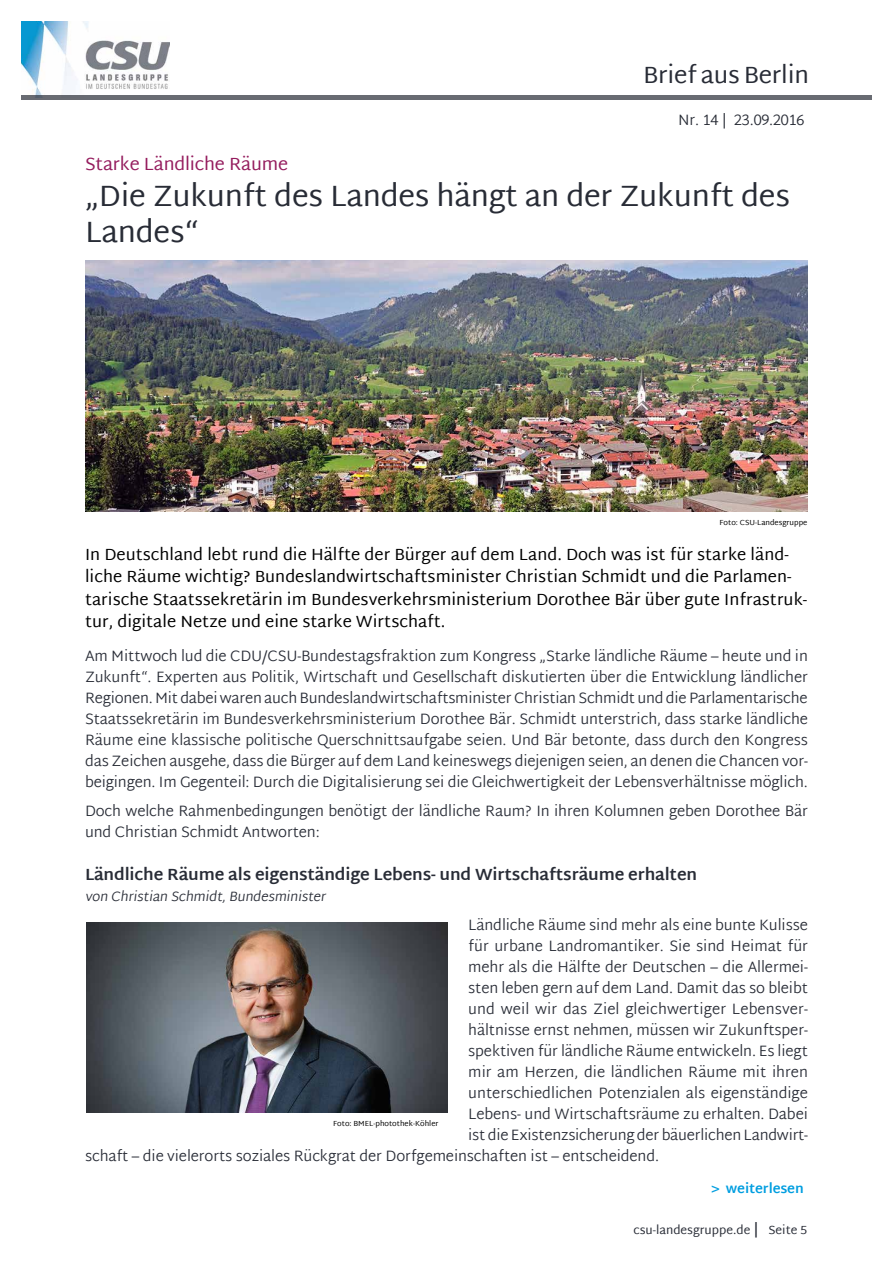
<style>
.page{position:relative;width:893px;height:1263px;background:#fff}
.page>*{position:absolute;margin:0;border:0;box-sizing:border-box;transform-origin:0 0}
._03_BaB_Ü_Fett_Artik{font:30px/36px "Martel Sans";letter-spacing:-.01em;color:#282c36}
.t1{font:24px "Martel Sans";letter-spacing:-.01em;color:#282c36}
._03_BaB_Ü_Beere_Arti{font:18px "Martel Sans";letter-spacing:-.01em;color:#951d5e}
._03_BaB_Teaser{font:16.5px/22.5px "Martel Sans";color:#000}
._04_BaB_Zwischenüber{font:700 16.5px "Martel Sans";letter-spacing:-.01em;color:#282c36}
._04_BaB_Fließtext{font:300 15px/21px "Martel Sans";letter-spacing:-.01em;color:#282c36;text-align:justify}
._04_BaB_Fließtext-2{font:300 13.5px "Martel Sans";color:#282c36}
._04_BaB_Fließtext-3{font:700 13.5px "Martel Sans";letter-spacing:-.01em;color:#009ee0}
.t2{font:12px "Martel Sans";color:#282c36}
._13_BaB_Rechtevermer{font:7.5px "Martel Sans";color:#000}
.s1{font-size:15px}
</style>
<div class="page">
<img style="left:21px;top:21px;width:149px;height:75px">
<hr style="left:21px;top:96px;width:851px;height:4px;background:#686b72">
<img style="left:86px;top:260px;width:722px;height:251px">
<img style="left:86px;top:923px;width:361px;height:190px">
<h2 class="t1" style="left:643px;top:61px;width:167px">Brief aus Berlin</h2>
<p class="_04_BaB_Fließtext" style="left:678px;top:110px;width:128px">Nr. 14 | 23.09.2016</p>
<p class="_03_BaB_Ü_Beere_Arti" style="left:85px;top:153px;width:205px">Starke Ländliche Räume</p>
<p class="_03_BaB_Ü_Fett_Artik" style="left:85px;top:177px;width:706px">„Die Zukunft des Landes hängt an der Zukunft des<br>Landes“</p>
<p class="_13_BaB_Rechtevermer" style="left:720px;top:518px;width:89px">Foto: CSU-Landesgruppe</p>
<p class="_03_BaB_Teaser" style="left:85px;top:543px;width:724px">In Deutschland lebt rund die Hälfte der Bürger auf dem Land. Doch was ist für starke länd&shy;liche Räume wichtig? Bundeslandwirtschaftsminister Christian Schmidt und die Parlamen&shy;tarische Staatssekretärin im Bundesverkehrsministerium Dorothee Bär über gute Infrastruk&shy;tur, digitale Netze und eine starke Wirtschaft.</p>
<p class="_04_BaB_Fließtext" style="left:85px;top:646px;width:724px">Am Mittwoch lud die CDU/CSU-Bundestagsfraktion zum Kongress „Starke ländliche Räume – heute und in Zukunft“. Experten aus Politik, Wirtschaft und Gesellschaft diskutierten über die Entwicklung ländlicher Regionen. Mit dabei waren auch Bundeslandwirtschaftsminister Christian Schmidt und die Parlamentarische Staatssekretärin im Bundesverkehrsministerium Dorothee Bär. Schmidt unterstrich, dass starke ländliche Räume eine klassische politische Querschnittsaufgabe seien. Und Bär betonte, dass durch den Kongress das Zeichen ausgehe, dass die Bürger auf dem Land keineswegs diejenigen seien, an denen die Chancen vor&shy;beigingen. Im Gegenteil: Durch die Digitalisierung sei die Gleichwertigkeit der Lebensverhältnisse möglich.</p>
<p class="_04_BaB_Fließtext" style="left:85px;top:802px;width:724px">Doch welche Rahmenbedingungen benötigt der ländliche Raum? In ihren Kolumnen geben Dorothee Bär und Christian Schmidt Antworten:</p>
<p class="_04_BaB_Zwischenüber" style="left:85px;top:864px;width:614px">Ländliche Räume als eigenständige Lebens- und Wirtschaftsräume erhalten</p>
<p class="_04_BaB_Fließtext-2" style="left:85px;top:886px;width:245px">von Christian Schmidt,Bundesminister</p>
<p class="_04_BaB_Fließtext" style="left:468px;top:915px;width:341px">Ländliche Räume sind mehr als eine bunte Kulisse</p>
<p class="_04_BaB_Fließtext" style="left:468px;top:936px;width:341px">für urbane Landromantiker. Sie sind Heimat für</p>
<p class="_04_BaB_Fließtext" style="left:468px;top:957px;width:341px">mehr als die Hälfte der Deutschen – die Allermei-</p>
<p class="_04_BaB_Fließtext" style="left:468px;top:978px;width:341px">sten leben gern auf dem Land. Damit das so bleibt</p>
<p class="_04_BaB_Fließtext" style="left:468px;top:999px;width:341px">und weil wir das Ziel gleichwertiger Lebensver-</p>
<p class="_04_BaB_Fließtext" style="left:468px;top:1020px;width:341px">hältnisse ernst nehmen, müssen wir Zukunftsper-</p>
<p class="_04_BaB_Fließtext" style="left:468px;top:1041px;width:341px">spektiven für ländliche Räume entwickeln. Es liegt</p>
<p class="_04_BaB_Fließtext" style="left:468px;top:1062px;width:341px">mir am Herzen, die ländlichen Räume mit ihren</p>
<p class="_04_BaB_Fließtext" style="left:468px;top:1083px;width:341px">unterschiedlichen Potenzialen als eigenständige</p>
<p class="_04_BaB_Fließtext" style="left:468px;top:1104px;width:341px">Lebens- und Wirtschaftsräume zu erhalten. Dabei</p>
<p class="_04_BaB_Fließtext" style="left:468px;top:1125px;width:341px">ist die Existenzsicherung der bäuerlichen Landwirt-</p>
<p class="_04_BaB_Fließtext" style="left:85px;top:1146px;width:575px">schaft – die vielerorts soziales Rückgrat der Dorfgemeinschaften ist – entscheidend.</p>
<p class="_13_BaB_Rechtevermer" style="left:333px;top:1119px;width:107px">Foto: BMEL-photothek-Köhler</p>
<p class="_04_BaB_Fließtext-3" style="left:711px;top:1181px;width:94px">&gt; weiterlesen</p>
<p class="t2" style="left:633px;top:1223px;width:175px">csu-landesgruppe.de <span class="s1">|</span> Seite 5</p>
</div>
